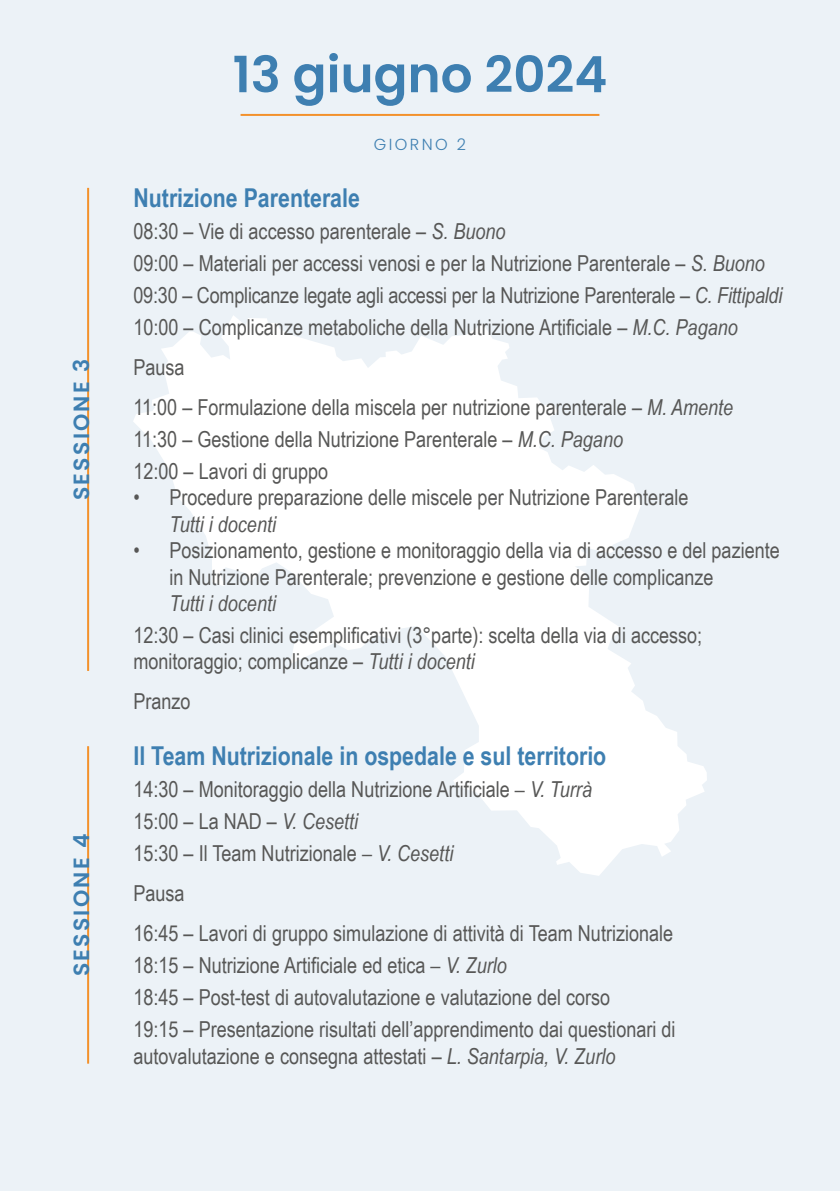
<style>
.page{position:relative;width:840px;height:1191px;background:#fff}
.page>*{position:absolute;margin:0;border:0;box-sizing:border-box;transform-origin:0 0}
.t1{font:600 50px "Poppins";color:#3e7fb1}
.t2{font:700 26px "Arial Narrow";color:#3e7fb1}
.t3{font:22px/32px "Arial Narrow";color:#575756}
.t4{font:italic 22px "Arial Narrow";color:#575756}
.t5{font:600 22px "Poppins";letter-spacing:.1em;color:#3e7fb1}
.t6{font:300 16px "Poppins";letter-spacing:.15em;color:#3e7fb1}
.s1{font-style:italic}
</style>
<div class="page">
<div style="left:0;top:0;width:839px;height:1191px;background:#ecf2f7"></div>
<svg style="left:133px;top:315px;width:573px;height:561px"></svg>
<hr style="left:87px;top:188px;width:2px;height:483px;background:#f3912b">
<hr style="left:87px;top:746px;width:2px;height:317px;background:#f3912b">
<hr style="left:240px;top:114px;width:359px;height:2px;background:#f3912b">
<p class="t5" style="left:69px;top:500px;width:143px;rotate:-90deg">SESSIONE 3</p>
<p class="t5" style="left:69px;top:976px;width:144px;rotate:-90deg">SESSIONE 4</p>
<h1 class="t1" style="left:232px;top:46px;width:376px">13 giugno 2024</h1>
<p class="t6" style="left:373px;top:135px;width:94px">GIORNO 2</p>
<p class="t2" style="left:133px;top:178px;width:228px">Nutrizione Parenterale</p>
<p class="t3" style="left:133px;top:214px;width:650px">08:30 – Vie di accesso parenterale – <span class="s1">S. Buono<br></span>09:00 – Materiali per accessi venosi e per la Nutrizione Parenterale – <span class="s1">S. Buono </span>09:30 – Complicanze legate agli accessi per la Nutrizione Parenterale – <span class="s1">C. Fittipaldi </span>10:00 – Complicanze metaboliche della Nutrizione Artificiale – <span class="s1">M.C. Pagano</span></p>
<p class="t3" style="left:133px;top:346px;width:601px;line-height:40px">Pausa<br>11:00 – Formulazione della miscela per nutrizione parenterale – <span class="s1">M. Amente</span></p>
<p class="t3" style="left:133px;top:422px;width:491px">11:30 – Gestione della Nutrizione Parenterale – <span class="s1">M.C. Pagano<br></span>12:00 – Lavori di gruppo</p>
<p class="t3" style="left:133px;top:481px;width:556px">• Procedure preparazione delle miscele per Nutrizione Parenterale</p>
<p class="t4" style="left:169px;top:509px;width:108px">Tutti i docenti</p>
<p class="t3" style="left:169px;top:536px;width:611px;line-height:26.4px;text-indent:-36px">• Posizionamento, gestione e monitoraggio della via di accesso e del paziente in Nutrizione Parenterale; prevenzione e gestione delle complicanze</p>
<p class="t4" style="left:169px;top:588px;width:108px">Tutti i docenti</p>
<p class="t3" style="left:133px;top:621px;width:570px;line-height:26.4px">12:30 – Casi clinici esemplificativi (3°parte): scelta della via di accesso; monitoraggio; complicanze – <span class="s1">Tutti i docenti</span></p>
<p class="t3" style="left:133px;top:685px;width:59px">Pranzo</p>
<p class="t2" style="left:133px;top:736px;width:474px">Il Team Nutrizionale in ospedale e sul territorio</p>
<p class="t3" style="left:133px;top:772px;width:460px">14:30 – Monitoraggio della Nutrizione Artificiale <span class="s1">– V. Turrà<br></span>15:00 – La NAD – <span class="s1">V. Cesetti<br></span>15:30 – Il Team Nutrizionale <span class="s1">– V. Cesetti</span></p>
<p class="t3" style="left:133px;top:872px;width:541px;line-height:40px">Pausa<br>16:45 – Lavori di gruppo simulazione di attività di Team Nutrizionale</p>
<p class="t3" style="left:133px;top:948px;width:543px">18:15 – Nutrizione Artificiale ed etica <span class="s1">– V. Zurlo<br></span>18:45 – Post-test di autovalutazione e valutazione del corso<br>19:15 – Presentazione risultati dell’apprendimento dai questionari di</p>
<p class="t3" style="left:133px;top:1039px;width:483px">autovalutazione e consegna attestati – <span class="s1">L. Santarpia, V. Zurlo</span></p>
</div>
